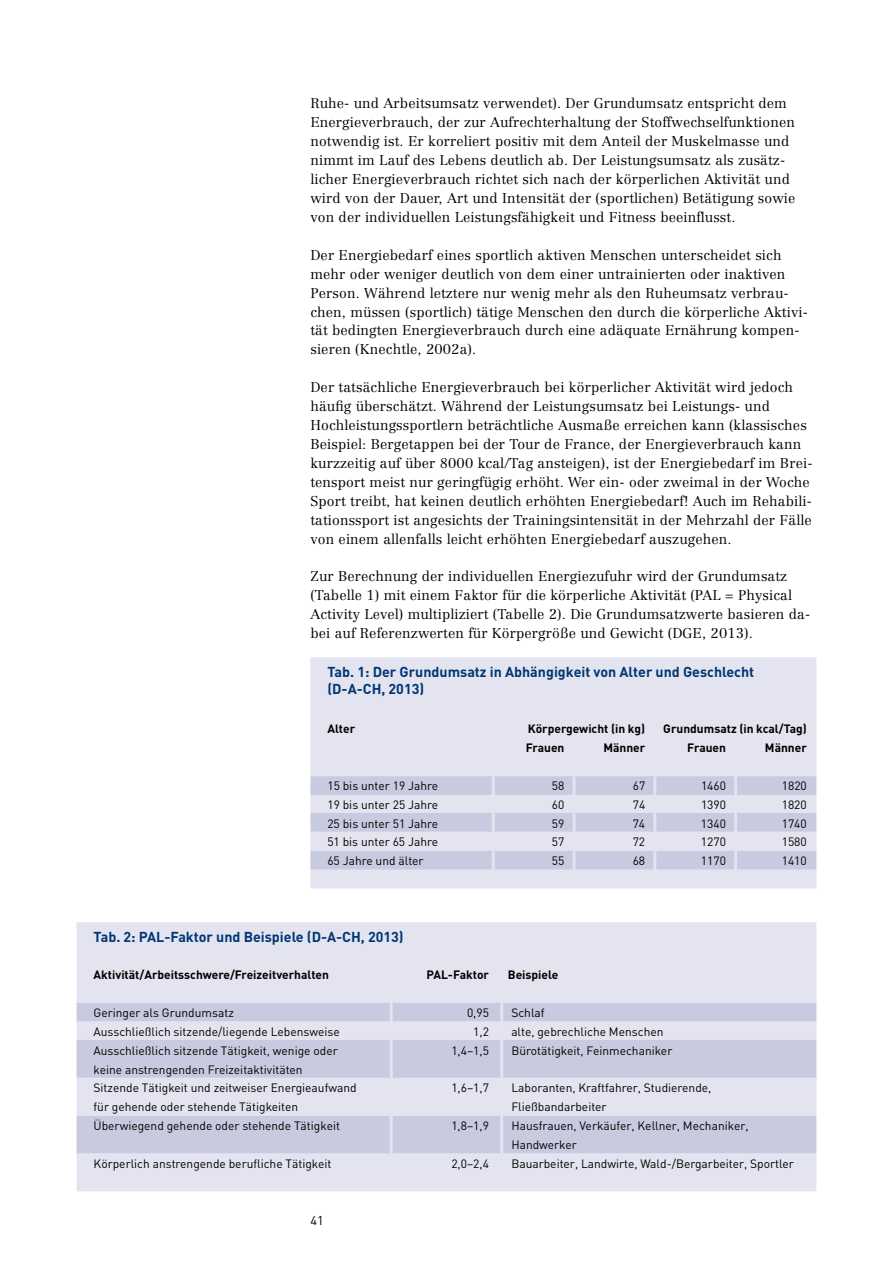
<style>
.page{position:relative;width:893px;height:1263px;background:#fff}
.page>*{position:absolute;margin:0;border:0;box-sizing:border-box;transform-origin:0 0}
.t1{font:700 14.25px/17.1px "FFDIN";color:#003674}
.t2{font:300 13.95px/18.9px "Centennial";letter-spacing:.01em;color:#000}
.t3{font:12.75px "FFDIN";color:#000}
.t4{font:12px/18.9px "FFDIN";color:#000}
.t5{font:700 12px "FFDIN";color:#000}
.t6{font:12px "DIN";color:#000}
</style>
<div class="page">
<div style="left:310px;top:657px;width:506px;height:231px;background:#e3e4ef"></div>
<svg style="left:310px;top:776px;width:506px;height:94px;background:#d3d5e5"></svg>
<hr style="left:492px;top:776px;width:3px;height:19px;background:#e3e4ef">
<hr style="left:573px;top:776px;width:3px;height:19px;background:#e3e4ef">
<hr style="left:492px;top:795px;width:3px;height:18px;background:#e3e4ef">
<hr style="left:573px;top:795px;width:3px;height:18px;background:#e3e4ef">
<hr style="left:492px;top:813px;width:3px;height:19px;background:#e3e4ef">
<hr style="left:573px;top:813px;width:3px;height:19px;background:#e3e4ef">
<hr style="left:492px;top:832px;width:3px;height:19px;background:#e3e4ef">
<hr style="left:573px;top:832px;width:3px;height:19px;background:#e3e4ef">
<hr style="left:492px;top:851px;width:3px;height:19px;background:#e3e4ef">
<hr style="left:573px;top:851px;width:3px;height:19px;background:#e3e4ef">
<hr style="left:653px;top:776px;width:3px;height:19px;background:#e3e4ef">
<hr style="left:734px;top:776px;width:3px;height:19px;background:#e3e4ef">
<hr style="left:653px;top:795px;width:3px;height:18px;background:#e3e4ef">
<hr style="left:734px;top:795px;width:3px;height:18px;background:#e3e4ef">
<hr style="left:653px;top:813px;width:3px;height:19px;background:#e3e4ef">
<hr style="left:734px;top:813px;width:3px;height:19px;background:#e3e4ef">
<hr style="left:653px;top:832px;width:3px;height:19px;background:#e3e4ef">
<hr style="left:734px;top:832px;width:3px;height:19px;background:#e3e4ef">
<hr style="left:653px;top:851px;width:3px;height:19px;background:#e3e4ef">
<hr style="left:734px;top:851px;width:3px;height:19px;background:#e3e4ef">
<div style="left:77px;top:922px;width:739px;height:269px;background:#e3e4ef"></div>
<svg style="left:77px;top:1003px;width:739px;height:150px;background:#d2d4e5"></svg>
<hr style="left:390px;top:1003px;width:3px;height:18px;background:#e3e4ef">
<hr style="left:500px;top:1003px;width:3px;height:18px;background:#e3e4ef">
<hr style="left:390px;top:1021px;width:3px;height:19px;background:#e3e4ef">
<hr style="left:500px;top:1021px;width:3px;height:19px;background:#e3e4ef">
<hr style="left:390px;top:1040px;width:3px;height:38px;background:#e3e4ef">
<hr style="left:500px;top:1040px;width:3px;height:38px;background:#e3e4ef">
<hr style="left:390px;top:1078px;width:3px;height:38px;background:#e3e4ef">
<hr style="left:500px;top:1078px;width:3px;height:38px;background:#e3e4ef">
<hr style="left:390px;top:1116px;width:3px;height:37px;background:#e3e4ef">
<hr style="left:500px;top:1116px;width:3px;height:37px;background:#e3e4ef">
<hr style="left:390px;top:1153px;width:3px;height:19px;background:#e3e4ef">
<hr style="left:500px;top:1153px;width:3px;height:19px;background:#e3e4ef">
<p class="t2" style="left:310px;top:94px;width:487px">Ruhe- und Arbeitsumsatz verwendet). Der Grundumsatz entspricht dem Energieverbrauch, der zur Aufrechterhaltung der Stoffwechselfunktionen notwendig ist. Er korreliert positiv mit dem Anteil der Muskelmasse und nimmt im Lauf des Lebens deutlich ab. Der Leistungsumsatz als zusätz&shy;licher Energieverbrauch richtet sich nach der körperlichen Aktivität und wird von der Dauer, Art und Intensität der (sportlichen) Betätigung sowie von der individuellen Leistungsfähigkeit und Fitness beeinflusst.</p>
<p class="t2" style="left:310px;top:245px;width:499px">Der Energiebedarf eines sportlich aktiven Menschen unterscheidet sich mehr oder weniger deutlich von dem einer untrainierten oder inaktiven Person. Während letztere nur wenig mehr als den Ruheumsatz verbrau&shy;chen, müssen (sportlich) tätige Menschen den durch die körperliche Aktivi&shy;tät bedingten Energieverbrauch durch eine adäquate Ernährung kompen&shy;sieren (Knechtle, 2002a).</p>
<p class="t2" style="left:310px;top:378px;width:504px">Der tatsächliche Energieverbrauch bei körperlicher Aktivität wird jedoch häufig überschätzt. Während der Leistungsumsatz bei Leistungs- und Hochleistungssportlern beträchtliche Ausmaße erreichen kann (klassisches Beispiel: Bergetappen bei der Tour de France, der Energieverbrauch kann kurzzeitig auf über 8000 kcal/Tag ansteigen), ist der Energiebedarf im Brei&shy;tensport meist nur geringfügig erhöht. Wer ein- oder zweimal in der Woche Sport treibt, hat keinen deutlich erhöhten Energiebedarf! Auch im Rehabili&shy;tationssport ist angesichts der Trainingsintensität in der Mehrzahl der Fälle von einem allenfalls leicht erhöhten Energiebedarf auszugehen.</p>
<p class="t2" style="left:310px;top:567px;width:501px">Zur Berechnung der individuellen Energiezufuhr wird der Grundumsatz (Tabelle 1) mit einem Faktor für die körperliche Aktivität (PAL = Physical Activity Level) multipliziert (Tabelle 2). Die Grundumsatzwerte basieren da&shy;bei auf Referenzwerten für Körpergröße und Gewicht (DGE, 2013).</p>
<p class="t1" style="left:327px;top:663px;width:428px">Tab. 1: Der Grundumsatz in Abhängigkeit von Alter und Geschlecht (D-A-CH, 2013)</p>
<p class="t5" style="left:327px;top:721px;width:29px">Alter</p>
<p class="t5" style="left:528px;top:721px;width:119px">Körpergewicht (in kg)</p>
<p class="t5" style="left:663px;top:721px;width:145px">Grundumsatz (in kcal/Tag)</p>
<p class="t5" style="left:526px;top:740px;width:40px">Frauen</p>
<p class="t5" style="left:603px;top:740px;width:43px">Männer</p>
<p class="t5" style="left:687px;top:740px;width:40px">Frauen</p>
<p class="t5" style="left:765px;top:740px;width:43px">Männer</p>
<p class="t4" style="left:327px;top:776px;width:112px">15 bis unter 19 Jahre</p>
<p class="t6" style="left:552px;top:778px;width:14px">58</p>
<p class="t4" style="left:633px;top:776px;width:14px">67</p>
<p class="t4" style="left:701px;top:776px;width:27px">1460</p>
<p class="t4" style="left:782px;top:776px;width:27px">1820</p>
<p class="t4" style="left:327px;top:795px;width:112px">19 bis unter 25 Jahre</p>
<p class="t4" style="left:552px;top:795px;width:14px">60</p>
<p class="t4" style="left:633px;top:795px;width:14px">74</p>
<p class="t4" style="left:701px;top:795px;width:27px">1390</p>
<p class="t4" style="left:782px;top:795px;width:27px">1820</p>
<p class="t4" style="left:327px;top:814px;width:112px">25 bis unter 51 Jahre</p>
<p class="t6" style="left:552px;top:816px;width:14px">59</p>
<p class="t6" style="left:633px;top:816px;width:14px">74</p>
<p class="t4" style="left:701px;top:814px;width:27px">1340</p>
<p class="t4" style="left:782px;top:814px;width:27px">1740</p>
<p class="t4" style="left:327px;top:832px;width:112px">51 bis unter 65 Jahre</p>
<p class="t4" style="left:552px;top:832px;width:14px">57</p>
<p class="t4" style="left:633px;top:832px;width:14px">72</p>
<p class="t4" style="left:701px;top:832px;width:27px">1270</p>
<p class="t4" style="left:782px;top:832px;width:27px">1580</p>
<p class="t4" style="left:327px;top:851px;width:98px">65 Jahre und älter</p>
<p class="t4" style="left:552px;top:851px;width:14px">55</p>
<p class="t4" style="left:633px;top:851px;width:14px">68</p>
<p class="t4" style="left:701px;top:851px;width:27px">1170</p>
<p class="t4" style="left:782px;top:851px;width:27px">1410</p>
<p class="t1" style="left:94px;top:928px;width:312px">Tab. 2: PAL-Faktor und Beispiele (D-A-CH, 2013)</p>
<p class="t5" style="left:94px;top:967px;width:237px">Aktivität/Arbeitsschwere/Freizeitverhalten</p>
<p class="t5" style="left:426px;top:967px;width:64px">PAL-Faktor</p>
<p class="t5" style="left:508px;top:967px;width:52px">Beispiele</p>
<p class="t4" style="left:94px;top:1003px;width:142px">Geringer als Grundumsatz</p>
<p class="t6" style="left:467px;top:1005px;width:23px">0,95</p>
<p class="t4" style="left:511px;top:1003px;width:35px">Schlaf</p>
<p class="t4" style="left:94px;top:1022px;width:248px">Ausschließlich sitzende/liegende Lebensweise</p>
<p class="t4" style="left:473px;top:1022px;width:17px">1,2</p>
<p class="t4" style="left:511px;top:1022px;width:154px">alte, gebrechliche Menschen</p>
<p class="t4" style="left:94px;top:1041px;width:246px">Ausschließlich sitzende Tätigkeit, wenige oder keine anstrengenden Freizeitaktivitäten</p>
<p class="t6" style="left:451px;top:1043px;width:39px">1,4–1,5</p>
<p class="t4" style="left:511px;top:1041px;width:163px">Bürotätigkeit, Feinmechaniker</p>
<p class="t4" style="left:94px;top:1078px;width:265px">Sitzende Tätigkeit und zeitweiser Energieaufwand für gehende oder stehende Tätigkeiten</p>
<p class="t4" style="left:451px;top:1078px;width:39px">1,6–1,7</p>
<p class="t4" style="left:511px;top:1078px;width:202px">Laboranten, Kraftfahrer, Studierende,<br>Fließbandarbeiter</p>
<p class="t4" style="left:94px;top:1116px;width:248px">Überwiegend gehende oder stehende Tätigkeit</p>
<p class="t4" style="left:451px;top:1116px;width:39px">1,8–1,9</p>
<p class="t4" style="left:511px;top:1116px;width:239px">Hausfrauen, Verkäufer, Kellner, Mechaniker,<br>Handwerker</p>
<p class="t4" style="left:94px;top:1154px;width:239px">Körperlich anstrengende berufliche Tätigkeit</p>
<p class="t4" style="left:451px;top:1154px;width:39px">2,0–2,4</p>
<p class="t4" style="left:511px;top:1154px;width:284px">Bauarbeiter, Landwirte, Wald-/Bergarbeiter, Sportler</p>
<p class="t3" style="left:310px;top:1212px;width:15px">41</p>
</div>
